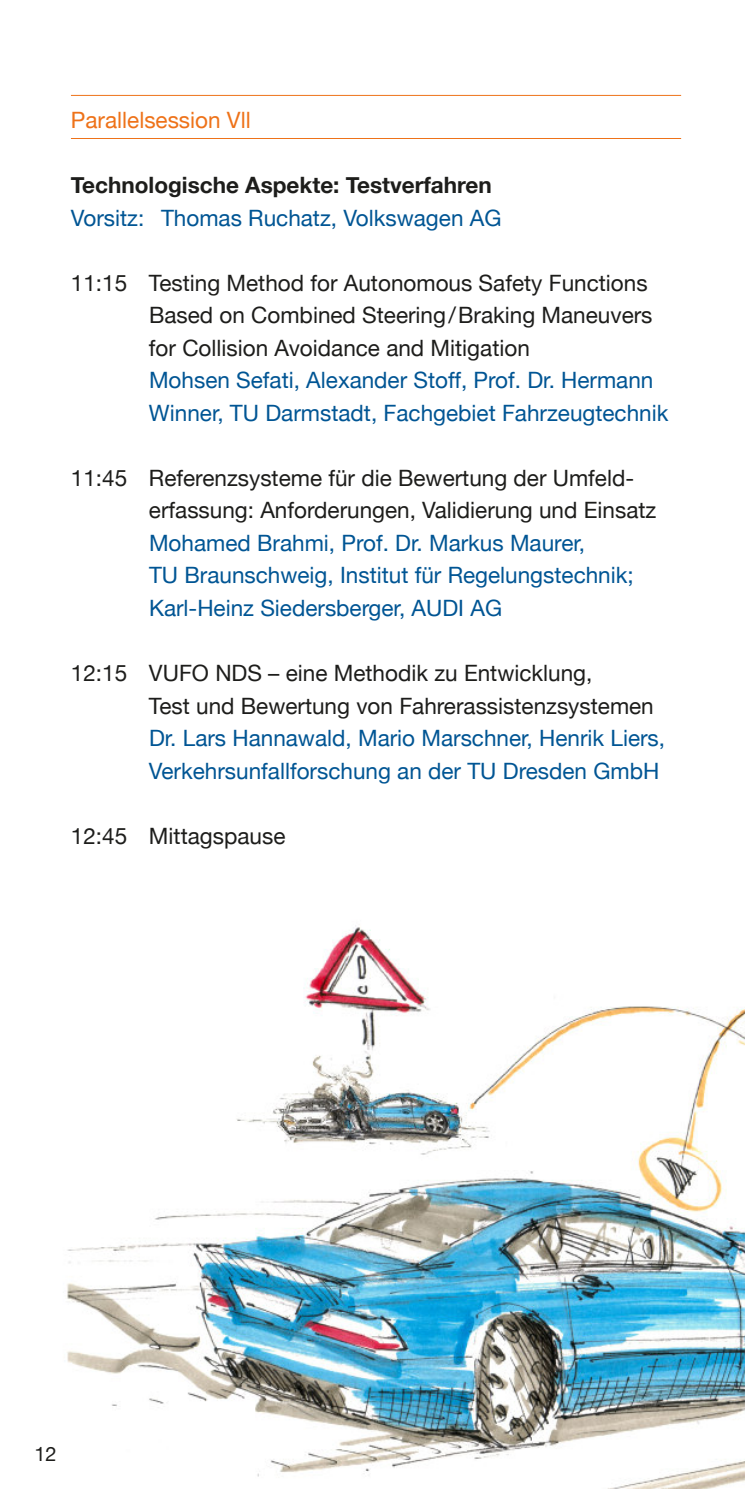
<style>
.page{position:relative;width:745px;height:1489px;background:#fff}
.page>*{position:absolute;margin:0;border:0;box-sizing:border-box;transform-origin:0 0}
.t1{font:22.5px/32.5px "Helvetica Neue";color:#005594}
.t2{font:22.5px/32.5px "Helvetica Neue";color:#1d1d1b}
.t3{font:700 22.5px "Helvetica Neue";color:#1d1d1b}
.t4{font:22.5px "Helvetica Neue";color:#ee7219}
.t5{font:20px "Helvetica Neue";color:#1d1d1b}
</style>
<div class="page">
<img style="left:67px;top:925px;width:677px;height:563px">
<hr style="left:71px;top:95px;width:609px;height:1px;background:#ee7219">
<hr style="left:71px;top:138px;width:609px;height:1px;background:#ee7219">
<p class="t4" style="left:71px;top:107px;width:181px">Parallelsession Vll</p>
<p class="t3" style="left:71px;top:171px;width:422px">Technologische Aspekte: Testverfahren</p>
<p class="t1" style="left:71px;top:201px;width:432px">Vorsitz: Thomas Ruchatz, Volkswagen AG</p>
<p class="t2" style="left:149px;top:266px;width:504px;text-indent:-78px">11:15 Testing Method for Autonomous Safety Functions<br>Based on Combined Steering/Braking Maneuvers for Collision Avoidance and Mitigation</p>
<p class="t1" style="left:149px;top:364px;width:520px">Mohsen Sefati, Alexander Stoff, Prof. Dr. Hermann<br>Winner, TU Darmstadt, Fachgebiet Fahrzeugtechnik</p>
<p class="t2" style="left:149px;top:461px;width:508px;text-indent:-78px">11:45 Referenzsysteme für die Bewertung der Umfeld&shy;erfassung: Anforderungen, Validierung und Einsatz</p>
<p class="t1" style="left:149px;top:526px;width:486px">Mohamed Brahmi, Prof. Dr. Markus Maurer,<br>TU Braunschweig, Institut für Regelungstechnik;<br>Karl-Heinz Siedersberger, AUDI AG</p>
<p class="t2" style="left:149px;top:656px;width:506px;text-indent:-78px">12:15 VUFO NDS – eine Methodik zu Entwicklung,<br>Test und Bewertung von Fahrerassistenzsystemen</p>
<p class="t1" style="left:149px;top:721px;width:517px">Dr. Lars Hannawald, Mario Marschner, Henrik Liers,<br>Verkehrsunfallforschung an der TU Dresden GmbH</p>
<p class="t2" style="left:71px;top:819px;width:216px">12:45 Mittagspause</p>
<p class="t5" style="left:34px;top:1442px;width:24px">12</p>
</div>
